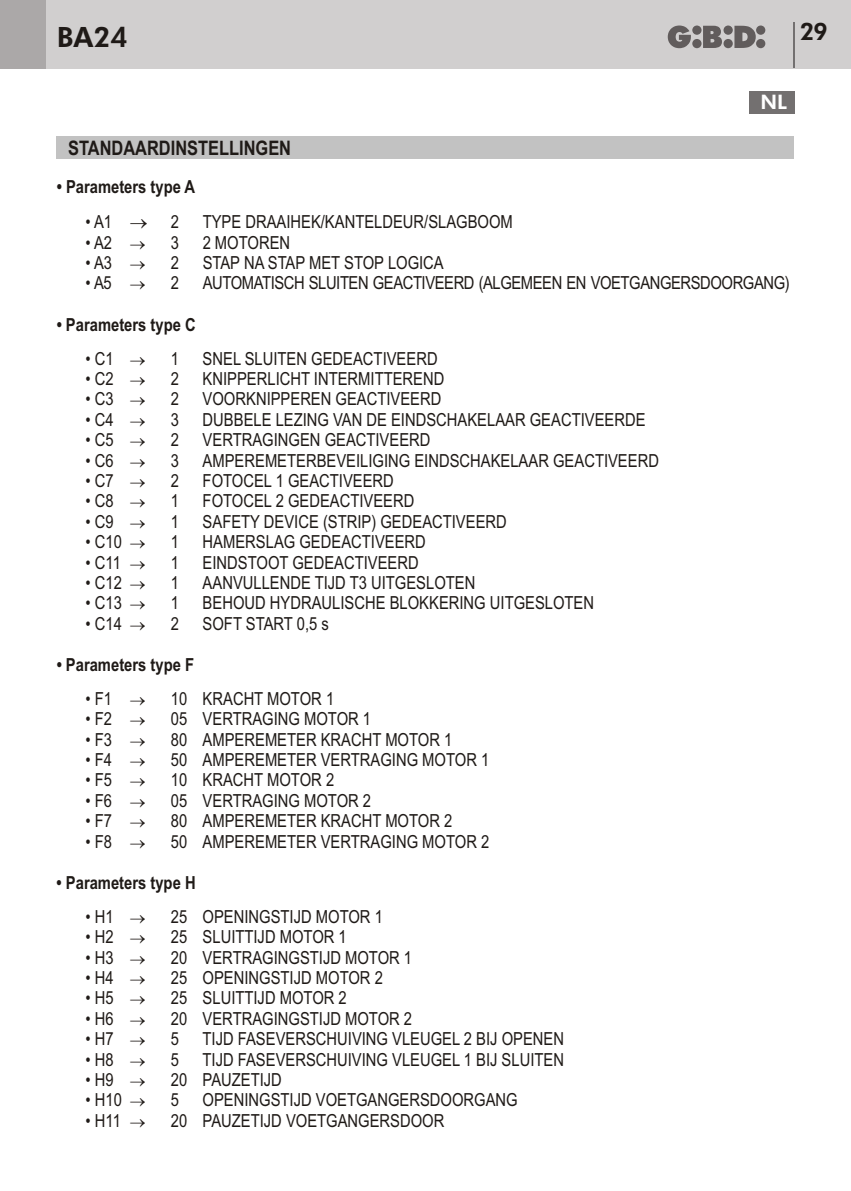
<style>
.page{position:relative;width:851px;height:1191px;background:#fff}
.page>*{position:absolute;margin:0;border:0;box-sizing:border-box;transform-origin:0 0}
.t1{font:800 28px "Futura BT";color:#1f1a17}
.t2{font:800 24px "Futura BT";color:#1f1a17}
.t3{font:700 20px "Arial Narrow";color:#1f1a17}
.t4{font:800 20px "Futura BT";color:#fff}
.t5{font:18px "Arial Narrow";color:#1f1a17}
.t6{font:700 18px "Arial Narrow";color:#1f1a17}
.t7{font:18px "Arial Narrow";letter-spacing:-.025em;color:#1f1a17}
</style>
<div class="page">
<div style="left:0;top:0;width:850px;height:68px;background:#d1cfcf"></div>
<div style="left:0;top:0;width:45px;height:68px;background:#aba8a8"></div>
<svg style="left:667px;top:26px;width:98px;height:22px"></svg>
<hr style="left:793px;top:23px;width:2px;height:45px;background:#737070">
<div style="left:748px;top:91px;width:46px;height:22px;background:#737070"></div>
<div style="left:57px;top:136px;width:737px;height:23px;background:#c2c2c2"></div>
<h1 class="t1" style="left:57px;top:26px;width:73px">BA24</h1>
<h2 class="t2" style="left:799px;top:22px;width:29px">29</h2>
<p class="t4" style="left:760px;top:94px;width:28px">NL</p>
<p class="t3" style="left:68px;top:140px;width:224px">STANDAARDINSTELLINGEN</p>
<p class="t6" style="left:57px;top:179px;width:140px">• Parameters type A</p>
<p class="t5" style="left:86px;top:215px;width:28px">• A1</p>
<p class="t5" style="left:171px;top:215px;width:10px">2</p>
<p class="t5" style="left:203px;top:215px;width:312px">TYPE DRAAIHEK/KANTELDEUR/SLAGBOOM</p>
<p class="t5" style="left:86px;top:235px;width:28px">• A2</p>
<p class="t5" style="left:171px;top:235px;width:10px">3</p>
<p class="t5" style="left:203px;top:235px;width:89px">2 MOTOREN</p>
<p class="t5" style="left:86px;top:256px;width:28px">• A3</p>
<p class="t5" style="left:171px;top:256px;width:10px">2</p>
<p class="t5" style="left:203px;top:256px;width:242px">STAP NA STAP MET STOP LOGICA</p>
<p class="t5" style="left:86px;top:276px;width:28px">• A5</p>
<p class="t5" style="left:171px;top:276px;width:10px">2</p>
<p class="t7" style="left:203px;top:276px;width:588px">AUTOMATISCH SLUITEN GEACTIVEERD (ALGEMEEN EN VOETGANGERSDOORGANG)</p>
<p class="t6" style="left:57px;top:317px;width:140px">• Parameters type C</p>
<p class="t5" style="left:86px;top:351px;width:30px">• C1</p>
<p class="t5" style="left:171px;top:351px;width:10px">1</p>
<p class="t5" style="left:203px;top:351px;width:236px">SNEL SLUITEN GEDEACTIVEERD</p>
<p class="t5" style="left:86px;top:372px;width:30px">• C2</p>
<p class="t5" style="left:171px;top:372px;width:10px">2</p>
<p class="t5" style="left:203px;top:372px;width:243px">KNIPPERLICHT INTERMITTEREND</p>
<p class="t5" style="left:86px;top:392px;width:30px">• C3</p>
<p class="t5" style="left:171px;top:392px;width:10px">2</p>
<p class="t5" style="left:203px;top:392px;width:240px">VOORKNIPPEREN GEACTIVEERD</p>
<p class="t5" style="left:86px;top:413px;width:30px">• C4</p>
<p class="t5" style="left:171px;top:413px;width:10px">3</p>
<p class="t5" style="left:203px;top:413px;width:444px">DUBBELE LEZING VAN DE EINDSCHAKELAAR GEACTIVEERDE</p>
<p class="t5" style="left:86px;top:433px;width:30px">• C5</p>
<p class="t5" style="left:171px;top:433px;width:10px">2</p>
<p class="t5" style="left:203px;top:433px;width:229px">VERTRAGINGEN GEACTIVEERD</p>
<p class="t5" style="left:86px;top:453px;width:30px">• C6</p>
<p class="t5" style="left:171px;top:453px;width:10px">3</p>
<p class="t5" style="left:203px;top:453px;width:458px">AMPEREMETERBEVEILIGING EINDSCHAKELAAR GEACTIVEERD</p>
<p class="t5" style="left:86px;top:474px;width:30px">• C7</p>
<p class="t5" style="left:171px;top:474px;width:10px">2</p>
<p class="t5" style="left:203px;top:474px;width:193px">FOTOCEL 1 GEACTIVEERD</p>
<p class="t5" style="left:86px;top:494px;width:30px">• C8</p>
<p class="t5" style="left:171px;top:494px;width:10px">1</p>
<p class="t5" style="left:203px;top:494px;width:213px">FOTOCEL 2 GEDEACTIVEERD</p>
<p class="t5" style="left:86px;top:515px;width:30px">• C9</p>
<p class="t5" style="left:171px;top:515px;width:10px">1</p>
<p class="t5" style="left:203px;top:515px;width:306px">SAFETY DEVICE (STRIP) GEDEACTIVEERD</p>
<p class="t5" style="left:86px;top:535px;width:38px">• C10</p>
<p class="t5" style="left:171px;top:535px;width:10px">1</p>
<p class="t5" style="left:202px;top:535px;width:225px">HAMERSLAG GEDEACTIVEERD</p>
<p class="t5" style="left:86px;top:555px;width:37px">• C11</p>
<p class="t5" style="left:171px;top:555px;width:10px">1</p>
<p class="t5" style="left:202px;top:555px;width:218px">EINDSTOOT GEDEACTIVEERD</p>
<p class="t5" style="left:86px;top:576px;width:38px">• C12</p>
<p class="t5" style="left:171px;top:576px;width:10px">1</p>
<p class="t5" style="left:202px;top:576px;width:274px">AANVULLENDE TIJD T3 UITGESLOTEN</p>
<p class="t5" style="left:86px;top:596px;width:38px">• C13</p>
<p class="t5" style="left:171px;top:596px;width:10px">1</p>
<p class="t5" style="left:202px;top:596px;width:393px">BEHOUD HYDRAULISCHE BLOKKERING UITGESLOTEN</p>
<p class="t5" style="left:86px;top:616px;width:38px">• C14</p>
<p class="t5" style="left:171px;top:616px;width:10px">2</p>
<p class="t5" style="left:202px;top:616px;width:128px">SOFT START 0,5 s</p>
<p class="t6" style="left:57px;top:658px;width:139px">• Parameters type F</p>
<p class="t5" style="left:86px;top:692px;width:28px">• F1</p>
<p class="t5" style="left:171px;top:692px;width:165px">10 KRACHT MOTOR 1</p>
<p class="t5" style="left:86px;top:712px;width:28px">• F2</p>
<p class="t5" style="left:171px;top:712px;width:202px">05 VERTRAGING MOTOR 1</p>
<p class="t5" style="left:86px;top:732px;width:28px">•F3</p>
<p class="t5" style="left:171px;top:732px;width:283px">80 AMPEREMETER KRACHT MOTOR 1</p>
<p class="t5" style="left:86px;top:753px;width:28px">•F4</p>
<p class="t5" style="left:171px;top:753px;width:320px">50 AMPEREMETER VERTRAGING MOTOR 1</p>
<p class="t5" style="left:86px;top:773px;width:28px">•F5</p>
<p class="t5" style="left:171px;top:773px;width:165px">10 KRACHT MOTOR 2</p>
<p class="t5" style="left:86px;top:793px;width:28px">•F6</p>
<p class="t5" style="left:171px;top:793px;width:202px">05 VERTRAGING MOTOR 2</p>
<p class="t5" style="left:86px;top:814px;width:28px">•F7</p>
<p class="t5" style="left:171px;top:814px;width:283px">80 AMPEREMETER KRACHT MOTOR 2</p>
<p class="t5" style="left:86px;top:834px;width:28px">•F8</p>
<p class="t5" style="left:171px;top:834px;width:320px">50 AMPEREMETER VERTRAGING MOTOR 2</p>
<p class="t6" style="left:57px;top:875px;width:140px">• Parameters type H</p>
<p class="t5" style="left:86px;top:909px;width:30px">•H1</p>
<p class="t5" style="left:171px;top:909px;width:213px">25 OPENINGSTIJD MOTOR 1</p>
<p class="t5" style="left:86px;top:930px;width:30px">•H2</p>
<p class="t5" style="left:171px;top:930px;width:177px">25 SLUITTIJD MOTOR 1</p>
<p class="t5" style="left:86px;top:950px;width:30px">•H3</p>
<p class="t5" style="left:171px;top:950px;width:243px">20 VERTRAGINGSTIJD MOTOR 1</p>
<p class="t5" style="left:86px;top:971px;width:30px">•H4</p>
<p class="t5" style="left:171px;top:971px;width:213px">25 OPENINGSTIJD MOTOR 2</p>
<p class="t5" style="left:86px;top:991px;width:30px">•H5</p>
<p class="t5" style="left:171px;top:991px;width:177px">25 SLUITTIJD MOTOR 2</p>
<p class="t5" style="left:86px;top:1011px;width:30px">•H6</p>
<p class="t5" style="left:171px;top:1011px;width:243px">20 VERTRAGINGSTIJD MOTOR 2</p>
<p class="t5" style="left:86px;top:1032px;width:30px">•H7</p>
<p class="t5" style="left:171px;top:1032px;width:10px">5</p>
<p class="t5" style="left:202px;top:1032px;width:363px">TIJD FASEVERSCHUIVING VLEUGEL 2 BIJ OPENEN</p>
<p class="t5" style="left:86px;top:1052px;width:30px">•H8</p>
<p class="t5" style="left:171px;top:1052px;width:10px">5</p>
<p class="t5" style="left:202px;top:1052px;width:363px">TIJD FASEVERSCHUIVING VLEUGEL 1 BIJ SLUITEN</p>
<p class="t5" style="left:86px;top:1073px;width:30px">•H9</p>
<p class="t5" style="left:171px;top:1073px;width:113px">20 PAUZETIJD</p>
<p class="t5" style="left:86px;top:1093px;width:38px">• H10</p>
<p class="t5" style="left:171px;top:1093px;width:10px">5</p>
<p class="t5" style="left:202px;top:1093px;width:316px">OPENINGSTIJD VOETGANGERSDOORGANG</p>
<p class="t5" style="left:86px;top:1113px;width:37px">• H11</p>
<p class="t5" style="left:171px;top:1113px;width:275px">20 PAUZETIJD VOETGANGERSDOOR</p>
</div>
